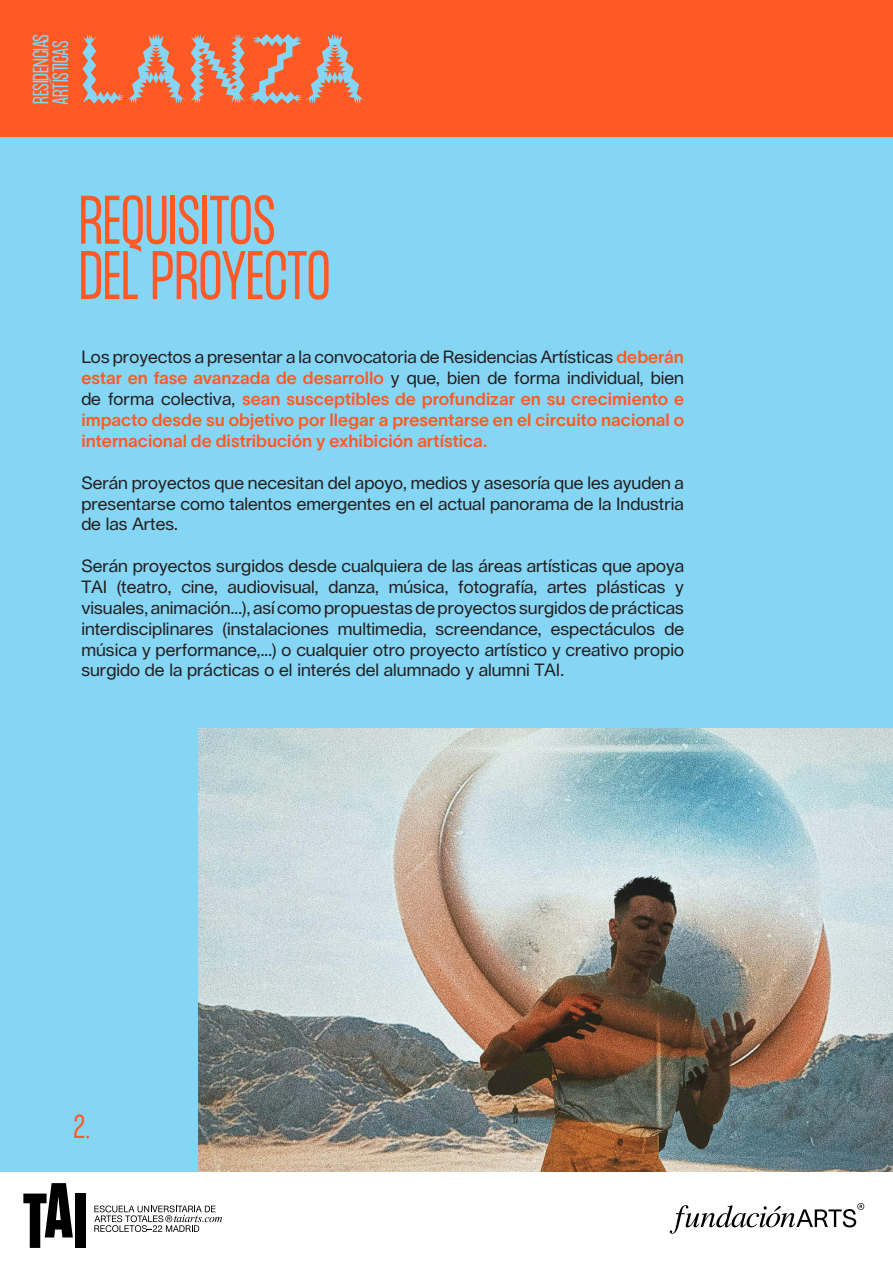
<style>
.page{position:relative;width:893px;height:1263px;background:#fff}
.page>*{position:absolute;margin:0;border:0;box-sizing:border-box;transform-origin:0 0}
.t1{font:300 60px "Formula Condensed";letter-spacing:-.005em;color:#ff5926}
.t2{font:300 28.95px "Formula Condensed";color:#ff5926}
.t3{font:300 19.5px "Formula Condensed";color:#85d6f5}
.t4{font:17.4px/20.9px "Lausanne";color:#231f20;text-align:justify}
.t5{font:17.4px/20.9px "TWK Lausanne 600";color:#ff5926;text-align:justify}
.s1{font-family:"Lausanne";color:#231f20}
</style>
<div class="page">
<div style="left:0;top:136px;width:893px;height:1035px;background:#85d6f5"></div>
<div style="left:0;top:0;width:893px;height:136px;background:#ff5926"></div>
<svg style="left:83px;top:34px;width:281px;height:70px"></svg>
<svg style="left:670px;top:1203px;width:194px;height:31px"></svg>
<svg style="left:23px;top:1183px;width:50px;height:65px"></svg>
<div style="left:75px;top:1193px;width:11px;height:55px;background:#000"></div>
<svg style="left:94px;top:1205px;width:128px;height:27px"></svg>
<img style="left:198px;top:728px;width:695px;height:443px">
<p class="t3" style="left:29px;top:104px;width:71px;rotate:-90deg">RESIDENCIAS</p>
<p class="t3" style="left:49px;top:105px;width:66px;rotate:-90deg">ARTÍSTICAS</p>
<p class="t1" style="left:79px;top:184px;width:198px">REQUISITOS</p>
<p class="t1" style="left:79px;top:240px;width:253px">DEL PROYECTO</p>
<p class="t5" style="left:81px;top:346px;width:604px"><span class="s1">Los proyectos a presentar a la convocatoria de Residencias Artísticas</span> deberán estar en fase avanzada de desarrollo <span class="s1">y que, bien de forma individual, bien de forma colectiva,</span> sean susceptibles de profundizar en su crecimiento e impacto desde su objetivo por llegar a presentarse en el circuito nacional o internacional de distribución y exhibición artística.</p>
<p class="t4" style="left:81px;top:472px;width:604px">Serán proyectos que necesitan del apoyo, medios y asesoría que les ayuden a presentarse como talentos emergentes en el actual panorama de la Industria de las Artes.</p>
<p class="t4" style="left:81px;top:555px;width:604px">Serán proyectos surgidos desde cualquiera de las áreas artísticas que apoya TAI (teatro, cine, audiovisual, danza, música, fotografía, artes plásticas y visuales, animación...), así como propuestas de proyectos surgidos de prácticas interdisciplinares (instalaciones multimedia, screendance, espectáculos de música y performance,...) o cualquier otro proyecto artístico y creativo propio surgido de la prácticas o el interés del alumnado y alumni TAI.</p>
<p class="t2" style="left:74px;top:1109px;width:18px">2.</p>
</div>
